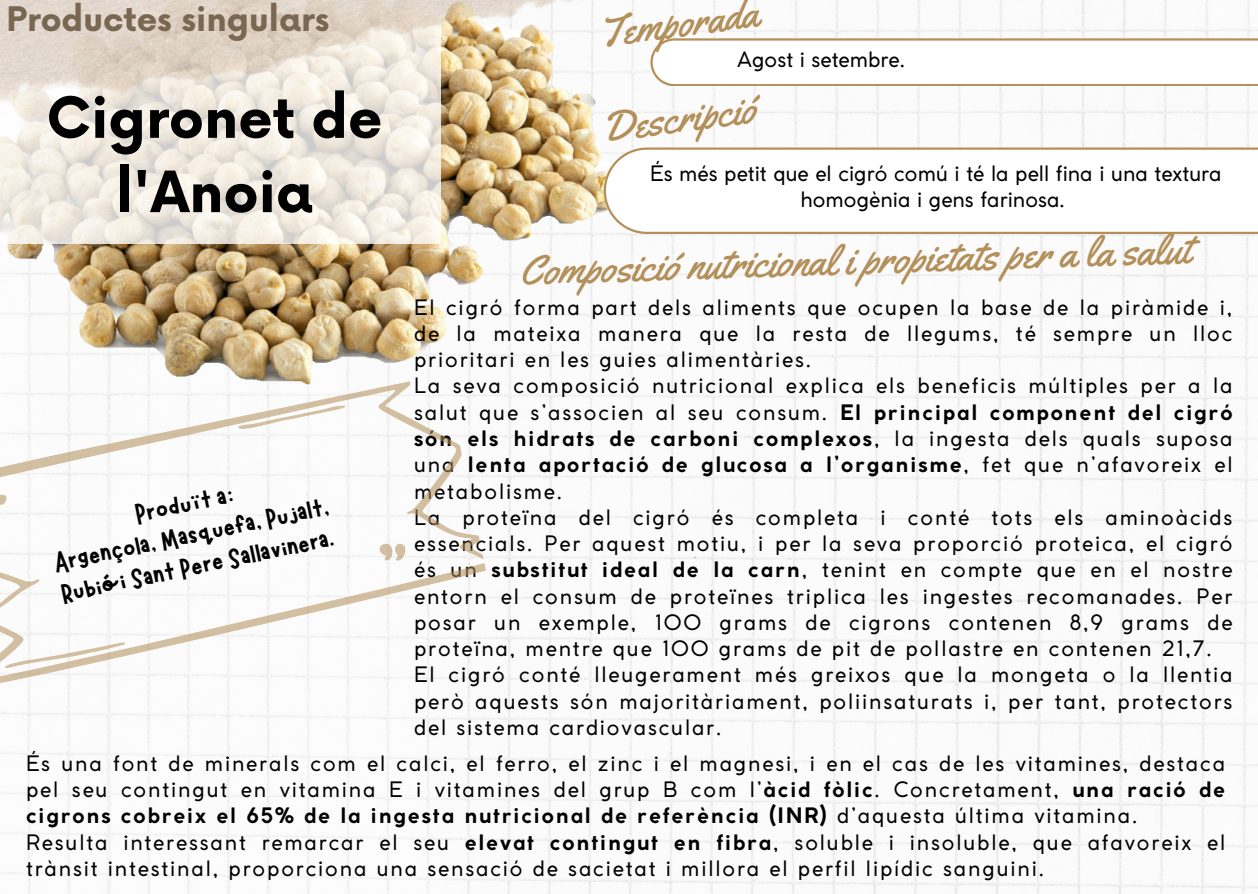
<style>
.page{position:relative;width:1258px;height:894px;background:#fff}
.page>*{position:absolute;margin:0;border:0;box-sizing:border-box;transform-origin:0 0}
.t1{font:700 55.5px "Now";color:#000}
.t2{font:42px "Yellowtail";color:#b38f59}
.t3{font:700 33px "Now";color:#796751}
.t4{font:29.7px/31.5px "Marykate";color:#000}
.t5{font:21px/26.4px "Coco Gothic";letter-spacing:.085em;color:#000;text-align:justify}
.t6{font:21px/26.4px "Coco Gothic";color:#000;text-align:center}
.s1{font-weight:700}
</style>
<div class="page">
<img style="left:0;top:0;width:1258px;height:893px">
<svg style="left:1139px;top:147px;width:119px;height:86px"></svg>
<svg style="left:1139px;top:38px;width:119px;height:48px"></svg>
<svg style="left:0;top:390px;width:489px;height:302px"></svg>
<img style="left:0;top:0;width:1139px;height:390px">
<p class="t3" style="left:7px;top:1px;width:324px">Productes singulars</p>
<p class="t2" style="left:595px;top:6px;width:162px;rotate:-7deg">Temporada</p>
<p class="t6" style="left:737px;top:48px;width:170px">Agost i setembre.</p>
<p class="t1" style="left:47px;top:88px;width:337px">Cigronet de</p>
<p class="t2" style="left:598px;top:101px;width:157px;rotate:-7deg">Descripció</p>
<p class="t1" style="left:116px;top:162px;width:199px">l'Anoia</p>
<p class="t6" style="left:650px;top:162px;width:573px">És més petit que el cigró comú i té la pell fina i una textura homogènia i gens farinosa.</p>
<p class="t4" style="left:132px;top:496px;width:102px;rotate:-12deg">Produït a:</p>
<p class="t4" style="left:50px;top:546px;width:282px;rotate:-12deg">Argençola, Masquefa, Pujalt,<br>Rubió i Sant Pere Sallavinera.</p>
<p class="t2" style="left:518px;top:244px;width:673px;rotate:-2deg">Composició nutricional i propietats per a la salut</p>
<p class="t5" style="left:414px;top:295px;width:820px">El cigró forma part dels aliments que ocupen la base de la piràmide i, de la mateixa manera que la resta de llegums, té sempre un lloc prioritari en les guies alimentàries.</p>
<p class="t5" style="left:414px;top:374px;width:820px">La seva composició nutricional explica els beneficis múltiples per a la salut que s’associen al seu consum. <span class="s1">El principal component del cigró són els hidrats de carboni complexos</span>, la ingesta dels quals suposa una <span class="s1">lenta aportació de glucosa a l’organisme</span>, fet que n’afavoreix el metabolisme.</p>
<p class="t5" style="left:414px;top:505px;width:820px">La proteïna del cigró és completa i conté tots els aminoàcids essencials. Per aquest motiu, i per la seva proporció proteica, el cigró és un <span class="s1">substitut ideal de la carn</span>, tenint en compte que en el nostre entorn el consum de proteïnes triplica les ingestes recomanades. Per posar un exemple, 100 grams de cigrons contenen 8,9 grams de proteïna, mentre que 100 grams de pit de pollastre en contenen 21,7.</p>
<p class="t5" style="left:414px;top:663px;width:820px">El cigró conté lleugerament més greixos que la mongeta o la llentia però aquests són majoritàriament, poliinsaturats i, per tant, protectors del sistema cardiovascular.</p>
<p class="t5" style="left:26px;top:751px;width:1201px">És una font de minerals com el calci, el ferro, el zinc i el magnesi, i en el cas de les vitamines, destaca pel seu contingut en vitamina E i vitamines del grup B com l’<span class="s1">àcid fòlic</span>. Concretament, <span class="s1">una ració de cigrons cobreix el 65% de la ingesta nutricional de referència (INR)</span> d’aquesta última vitamina.</p>
<p class="t5" style="left:26px;top:830px;width:1201px">Resulta interessant remarcar el seu <span class="s1">elevat contingut en fibra</span>, soluble i insoluble, que afavoreix el trànsit intestinal, proporciona una sensació de sacietat i millora el perfil lipídic sanguini.</p>
</div>
